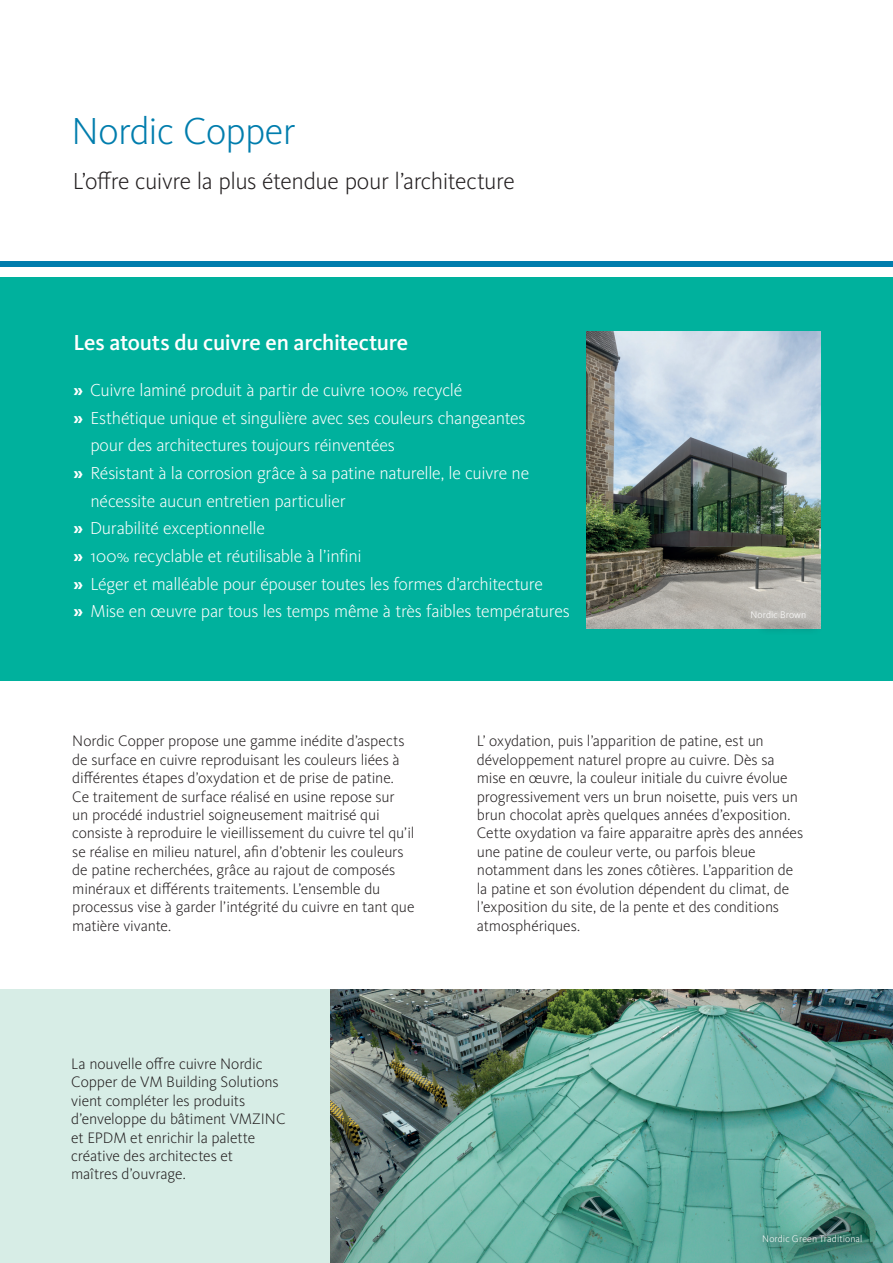
<style>
.page{position:relative;width:893px;height:1263px;background:#fff}
.page>*{position:absolute;margin:0;border:0;box-sizing:border-box;transform-origin:0 0}
.TITLE_INSIDE{font:300 39px "Kievit Pro";letter-spacing:-.015em;color:#007dad}
.TITLE_INSIDE-2{font:300 24px "Kievit Pro";letter-spacing:-.02em;color:#231f20}
.SUBTITLE{font:500 22.5px "Kievit Pro";letter-spacing:-.015em;color:#fff}
.BODY{font:300 18px/27.6px "Kievit Pro";letter-spacing:-.015em;color:#fff}
.BODY-2{font:300 15.75px/18.5px "Kievit Pro";letter-spacing:-.01em;color:#231f20}
.SOURCE_INFO{font:300 9.9px "Kievit Pro";letter-spacing:.01em;color:#fff}
.s1{font-weight:700}
</style>
<div class="page">
<div style="left:0;top:990px;width:457px;height:273px;background:#d7ede6"></div>
<img style="left:330px;top:990px;width:563px;height:273px">
<div style="left:0;top:277px;width:893px;height:404px;background:#00b19d"></div>
<div style="left:766px;top:1238px;width:114px;height:22px;background:#231f20;opacity:.75"></div>
<div style="left:756px;top:1228px;width:113px;height:21px;background:#231f20;opacity:.75"></div>
<img style="left:587px;top:331px;width:234px;height:297px">
<div style="left:754px;top:614px;width:70px;height:22px;background:#231f20;opacity:.75"></div>
<svg style="left:744px;top:604px;width:69px;height:21px"></svg>
<div style="left:0;top:261px;width:893px;height:6px;background:#007dad"></div>
<p class="TITLE_INSIDE" style="left:72px;top:108px;width:225px">Nordic Copper</p>
<p class="TITLE_INSIDE-2" style="left:73px;top:167px;width:444px">L’offre cuivre la plus étendue pour l’architecture</p>
<p class="SUBTITLE" style="left:73px;top:329px;width:336px">Les atouts du cuivre en architecture</p>
<p class="BODY" style="left:73px;top:376px;width:390px"><span class="s1">»</span> Cuivre laminé produit à partir de cuivre 100% recyclé</p>
<p class="BODY" style="left:90px;top:404px;width:437px;text-indent:-17px"><span class="s1">»</span> Esthétique unique et singulière avec ses couleurs changeantes pour des architectures toujours réinventées</p>
<p class="BODY" style="left:90px;top:459px;width:440px;text-indent:-17px"><span class="s1">»</span> Résistant à la corrosion grâce à sa patine naturelle, le cuivre ne nécessite aucun entretien particulier</p>
<p class="BODY" style="left:73px;top:514px;width:193px"><span class="s1">»</span> Durabilité exceptionnelle</p>
<p class="BODY" style="left:73px;top:542px;width:290px"><span class="s1">»</span> 100% recyclable et réutilisable à l’infini</p>
<p class="BODY" style="left:73px;top:570px;width:471px"><span class="s1">»</span> Léger et malléable pour épouser toutes les formes d’architecture</p>
<p class="BODY" style="left:73px;top:597px;width:498px"><span class="s1">»</span> Mise en œuvre par tous les temps même à très faibles températures</p>
<p class="SOURCE_INFO" style="left:750px;top:609px;width:57px">Nordic Brown</p>
<p class="BODY-2" style="left:72px;top:732px;width:344px">Nordic Copper propose une gamme inédite d’aspects de surface en cuivre reproduisant les couleurs liées à différentes étapes d’oxydation et de prise de patine.<br>Ce traitement de surface réalisé en usine repose sur un procédé industriel soigneusement maitrisé qui consiste à reproduire le vieillissement du cuivre tel qu’il se réalise en milieu naturel, afin d’obtenir les couleurs de patine recherchées, grâce au rajout de composés minéraux et différents traitements. L’ensemble du processus vise à garder l’intégrité du cuivre en tant que matière vivante.</p>
<p class="BODY-2" style="left:71px;top:1054px;width:216px">La nouvelle offre cuivre Nordic<br>Copper de VM Building Solutions vient compléter les produits d’enveloppe du bâtiment VMZINC et EPDM et enrichir la palette créative des architectes et</p>
<p class="BODY-2" style="left:71px;top:1165px;width:116px">maîtres d’ouvrage.</p>
<p class="BODY-2" style="left:477px;top:732px;width:328px">L’ oxydation, puis l’apparition de patine, est un développement naturel propre au cuivre. Dès sa mise en œuvre, la couleur initiale du cuivre évolue progressivement vers un brun noisette, puis vers un brun chocolat après quelques années d’exposition.<br>Cette oxydation va faire apparaitre après des années une patine de couleur verte, ou parfois bleue notamment dans les zones côtières. L’apparition de la patine et son évolution dépendent du climat, de l’exposition du site, de la pente et des conditions atmosphériques.</p>
<p class="SOURCE_INFO" style="left:762px;top:1233px;width:102px">Nordic Green Traditional</p>
</div>
